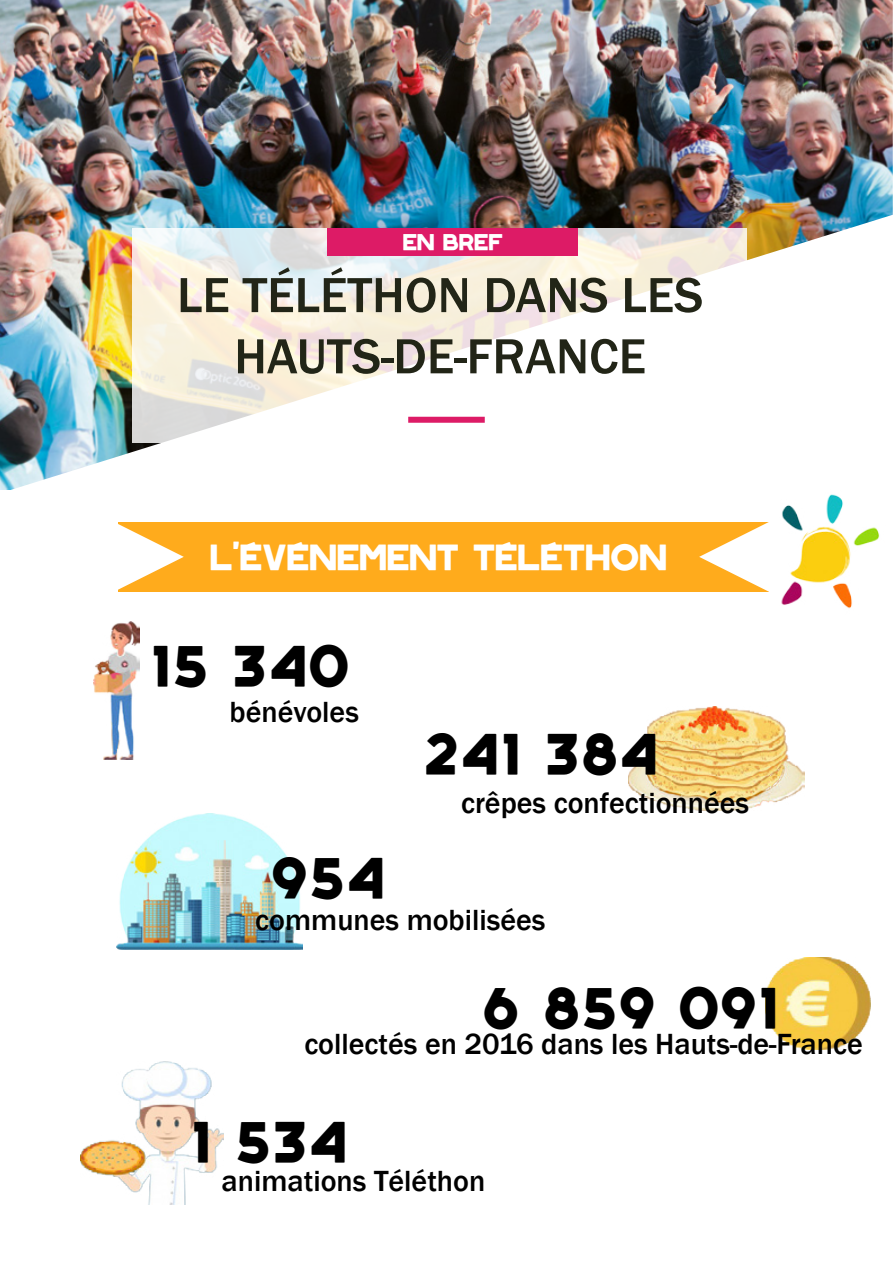
<style>
.page{position:relative;width:893px;height:1263px;background:#fff}
.page>*{position:absolute;margin:0;border:0;box-sizing:border-box;transform-origin:0 0}
.t1{font:500 51px/61.2px "Franklin Gothic";color:#222517;text-align:center}
.t2{font:700 45px "AFM Telethon";color:#000}
.t3{font:500 30px "Franklin Gothic";color:#000}
.t4{font:700 28.5px "AFM Telethon";color:#fff}
.t5{font:700 18px "AFM Telethon";color:#fff}
</style>
<div class="page">
<img style="left:0;top:0;width:893px;height:490px">
<svg style="left:132px;top:229px;width:614px;height:214px"></svg>
<div style="left:327px;top:229px;width:251px;height:27px;background:#dd1b66"></div>
<div style="left:408px;top:417px;width:77px;height:6px;background:#dd1b66"></div>
<img style="left:94px;top:621px;width:46px;height:138px">
<img style="left:629px;top:706px;width:176px;height:105px">
<img style="left:117px;top:814px;width:185px;height:135px">
<img style="left:81px;top:1061px;width:142px;height:144px">
<img style="left:765px;top:957px;width:105px;height:93px">
<div style="left:118px;top:522px;width:651px;height:69px;background:#ffab1c"></div>
<svg style="left:699px;top:526px;width:62px;height:66px"></svg>
<svg style="left:118px;top:524px;width:66px;height:68px"></svg>
<img style="left:761px;top:480px;width:132px;height:129px">
<p class="t5" style="left:403px;top:235px;width:102px">EN BREF</p>
<h1 class="t1" style="left:177px;top:265px;width:528px">LE TÉLÉTHON DANS LES<br>HAUTS-DE-FRANCE</h1>
<p class="t4" style="left:210px;top:546px;width:458px">L’ÉVÉNEMENT TÉLÉTHON</p>
<h2 class="t2" style="left:150px;top:649px;width:201px">15 340</h2>
<p class="t3" style="left:230px;top:693px;width:131px">bénévoles</p>
<h2 class="t2" style="left:423px;top:737px;width:237px">241 384</h2>
<p class="t3" style="left:461px;top:784px;width:290px">crêpes confectionnées</p>
<h2 class="t2" style="left:270px;top:861px;width:117px">954</h2>
<p class="t3" style="left:255px;top:901px;width:292px">communes mobilisées</p>
<h2 class="t2" style="left:481px;top:991px;width:300px">6 859 091</h2>
<p class="t3" style="left:304px;top:1025px;width:560px">collectés en 2016 dans les Hauts-de-France</p>
<h2 class="t2" style="left:190px;top:1125px;width:160px">1 534</h2>
<p class="t3" style="left:222px;top:1163px;width:265px">animations Téléthon</p>
</div>
